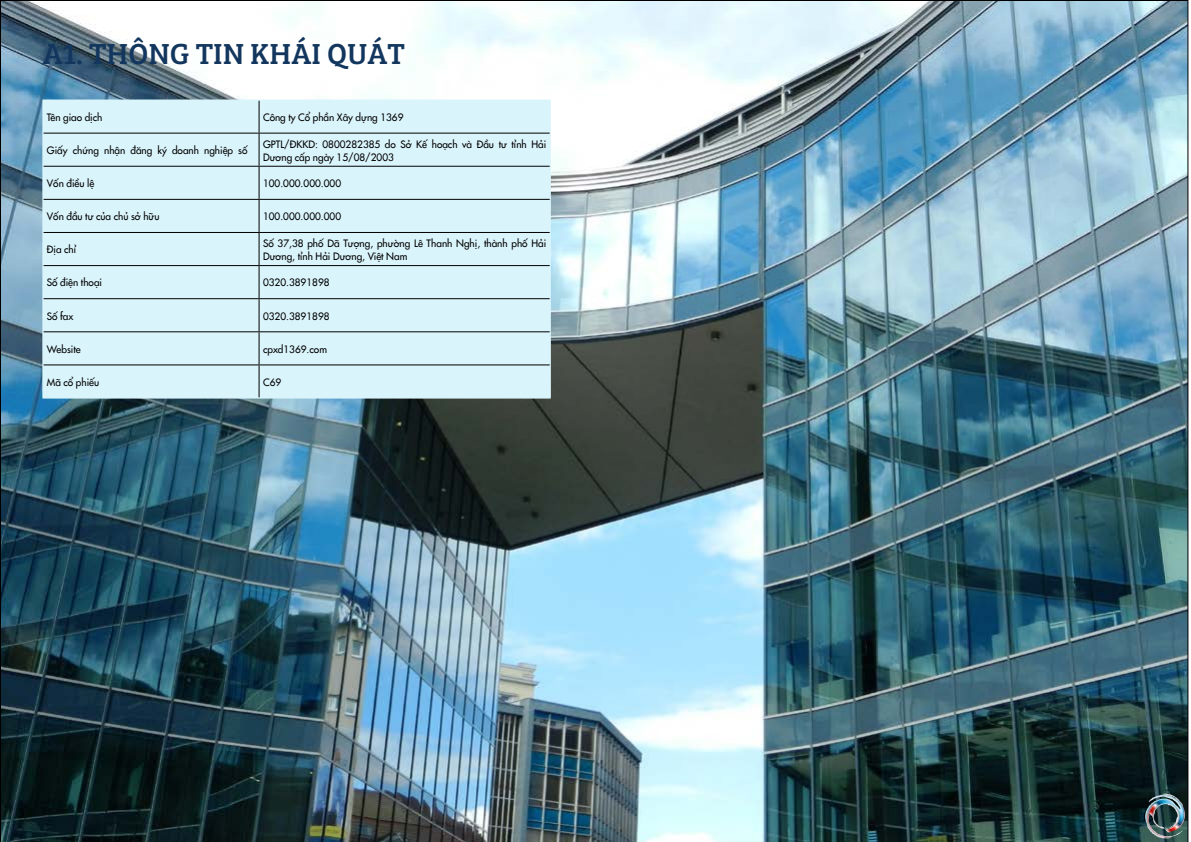
<style>
.page{position:relative;width:1191px;height:842px;background:#fff}
.page>*{position:absolute;margin:0;border:0;box-sizing:border-box;transform-origin:0 0}
.t1{font:30px "Bree Serif";color:#12365d}
.t2{font:13px "Minion Pro";color:#000}
.t3{font:10px/13px "VNF Futura";color:#000}
</style>
<div class="page">
<img style="left:0;top:0;width:1188px;height:842px">
<div style="left:43px;top:101px;width:507px;height:297px;background:#daf4fb"></div>
<hr style="left:258px;top:101px;width:1px;height:32px;background:#000">
<hr style="left:43px;top:133px;width:216px;height:1px;background:#000">
<hr style="left:259px;top:133px;width:291px;height:1px;background:#000">
<hr style="left:258px;top:134px;width:1px;height:32px;background:#000">
<hr style="left:43px;top:166px;width:216px;height:1px;background:#000">
<hr style="left:259px;top:166px;width:291px;height:1px;background:#000">
<hr style="left:258px;top:167px;width:1px;height:32px;background:#000">
<hr style="left:43px;top:199px;width:216px;height:1px;background:#000">
<hr style="left:259px;top:199px;width:291px;height:1px;background:#000">
<hr style="left:258px;top:200px;width:1px;height:32px;background:#000">
<hr style="left:43px;top:232px;width:216px;height:1px;background:#000">
<hr style="left:259px;top:232px;width:291px;height:1px;background:#000">
<hr style="left:258px;top:233px;width:1px;height:32px;background:#000">
<hr style="left:43px;top:265px;width:216px;height:1px;background:#000">
<hr style="left:259px;top:265px;width:291px;height:1px;background:#000">
<hr style="left:258px;top:266px;width:1px;height:32px;background:#000">
<hr style="left:43px;top:298px;width:216px;height:1px;background:#000">
<hr style="left:259px;top:298px;width:291px;height:1px;background:#000">
<hr style="left:258px;top:299px;width:1px;height:32px;background:#000">
<hr style="left:43px;top:331px;width:216px;height:1px;background:#000">
<hr style="left:259px;top:331px;width:291px;height:1px;background:#000">
<hr style="left:258px;top:332px;width:1px;height:32px;background:#000">
<hr style="left:43px;top:364px;width:216px;height:1px;background:#000">
<hr style="left:259px;top:364px;width:291px;height:1px;background:#000">
<hr style="left:258px;top:365px;width:1px;height:33px;background:#000">
<hr style="left:42px;top:100px;width:217px;height:1px;background:#daf4fb">
<hr style="left:42px;top:101px;width:1px;height:32px;background:#daf4fb">
<hr style="left:259px;top:100px;width:292px;height:1px;background:#daf4fb">
<hr style="left:550px;top:101px;width:1px;height:32px;background:#daf4fb">
<hr style="left:42px;top:133px;width:1px;height:33px;background:#daf4fb">
<hr style="left:550px;top:133px;width:1px;height:33px;background:#daf4fb">
<hr style="left:42px;top:166px;width:1px;height:33px;background:#daf4fb">
<hr style="left:550px;top:166px;width:1px;height:33px;background:#daf4fb">
<hr style="left:42px;top:199px;width:1px;height:33px;background:#daf4fb">
<hr style="left:550px;top:199px;width:1px;height:33px;background:#daf4fb">
<hr style="left:42px;top:232px;width:1px;height:34px;background:#daf4fb">
<hr style="left:550px;top:232px;width:1px;height:34px;background:#daf4fb">
<hr style="left:42px;top:266px;width:1px;height:33px;background:#daf4fb">
<hr style="left:550px;top:266px;width:1px;height:33px;background:#daf4fb">
<hr style="left:42px;top:299px;width:1px;height:33px;background:#daf4fb">
<hr style="left:550px;top:299px;width:1px;height:33px;background:#daf4fb">
<hr style="left:42px;top:332px;width:1px;height:33px;background:#daf4fb">
<hr style="left:550px;top:332px;width:1px;height:33px;background:#daf4fb">
<hr style="left:42px;top:365px;width:1px;height:33px;background:#daf4fb">
<hr style="left:550px;top:365px;width:1px;height:33px;background:#daf4fb">
<hr style="left:42px;top:398px;width:217px;height:1px;background:#daf4fb">
<hr style="left:259px;top:398px;width:292px;height:1px;background:#daf4fb">
<img style="left:1145px;top:794px;width:40px;height:44px">
<h1 class="t1" style="left:43px;top:31px;width:363px">A1. THÔNG TIN KHÁI QUÁT</h1>
<p class="t3" style="left:47px;top:110px;width:57px">Tên giao dịch</p>
<p class="t3" style="left:263px;top:110px;width:142px">Công ty Cổ phần Xây dựng 1369</p>
<p class="t3" style="left:47px;top:143px;width:202px">Giấy chứng nhận đăng ký doanh nghiệp số</p>
<p class="t3" style="left:263px;top:136px;width:285px">GPTL/ĐKKD: 0800282385 do Sở Kế hoạch và Đầu tư tỉnh Hải<br>Dương cấp ngày 15/08/2003</p>
<p class="t3" style="left:47px;top:176px;width:49px">Vốn điều lệ</p>
<p class="t3" style="left:263px;top:176px;width:80px">100.000.000.000</p>
<p class="t3" style="left:47px;top:209px;width:114px">Vốn đầu tư của chủ sở hữu</p>
<p class="t3" style="left:263px;top:209px;width:80px">100.000.000.000</p>
<p class="t3" style="left:47px;top:242px;width:31px">Địa chỉ</p>
<p class="t3" style="left:263px;top:236px;width:285px">Số 37,38 phố Dã Tượng, phường Lê Thanh Nghị, thành phố Hải<br>Dương, tỉnh Hải Dương, Việt Nam</p>
<p class="t3" style="left:47px;top:275px;width:57px">Số điện thoại</p>
<p class="t3" style="left:263px;top:275px;width:68px">0320.3891898</p>
<p class="t3" style="left:47px;top:308px;width:28px">Số fax</p>
<p class="t3" style="left:263px;top:308px;width:68px">0320.3891898</p>
<p class="t3" style="left:47px;top:342px;width:35px">Website</p>
<p class="t3" style="left:263px;top:342px;width:65px">cpxd1369.com</p>
<p class="t3" style="left:47px;top:375px;width:54px">Mã cổ phiếu</p>
<p class="t3" style="left:263px;top:375px;width:20px">C69</p>
<h2 class="t2" style="left:1141px;top:808px;width:14px">13</h2>
</div>
